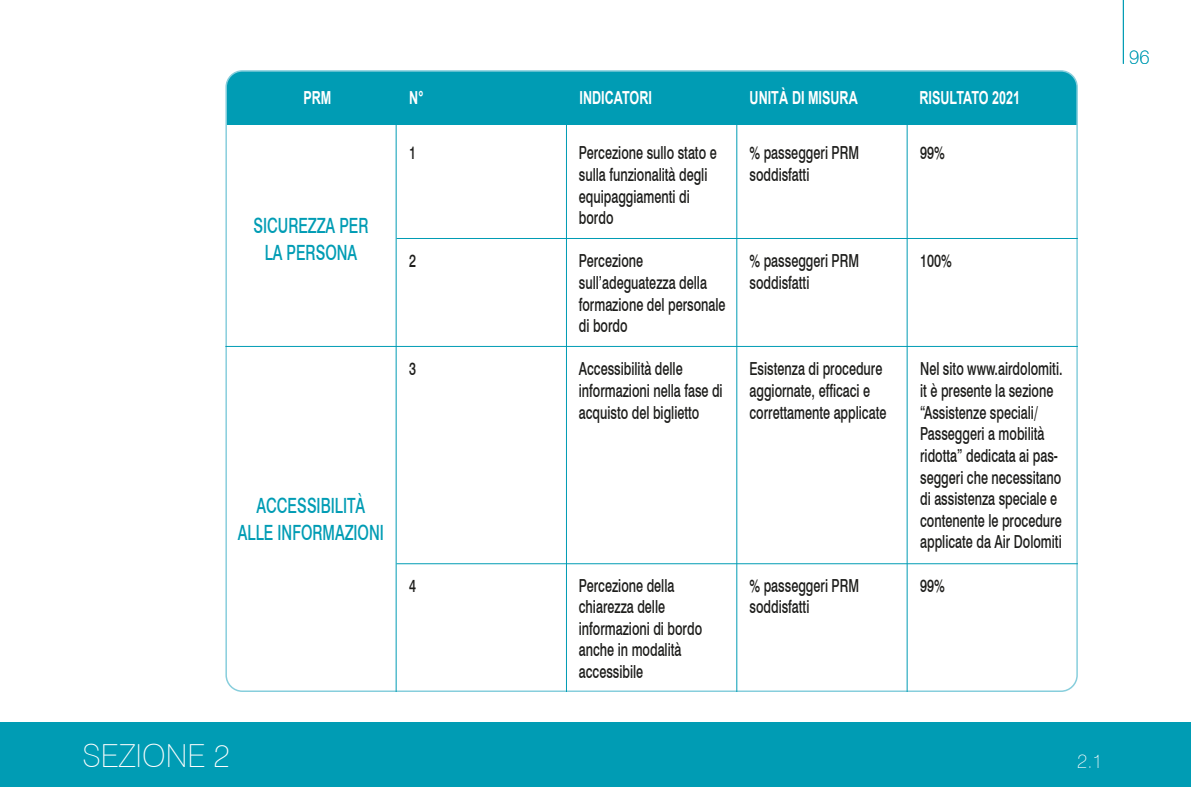
<style>
.page{position:relative;width:1191px;height:787px;background:#fff}
.page>*{position:absolute;margin:0;border:0;box-sizing:border-box;transform-origin:0 0}
.t1{font:100 31.8px "Swiss 721 BT";color:#fff}
.t2{font:500 21px/27px "Swiss 721 BT";color:#009cb4;text-align:center;scale:.7 1}
.t3{font:100 19.65px "Swiss 721 BT";color:#fff}
.t4{font:100 19.65px "Swiss 721 BT";color:#009cb4}
.t5{font:500 18px/21.6px "Swiss 721 BT";color:#1d1d1b;scale:.7 1}
.t6{font:700 18px "Arial";color:#fff;scale:.7 1}
</style>
<div class="page">
<hr style="left:1123px;top:0;width:1px;height:64px;background:#009cb4">
<div style="left:0;top:722px;width:1191px;height:65px;background:#009cb4"></div>
<div style="left:226px;top:71px;width:851px;height:54px;background:#009cb4"></div>
<hr style="left:396px;top:238px;width:681px;height:1px;background:#009cb4">
<hr style="left:225px;top:346px;width:852px;height:1px;background:#009cb4">
<hr style="left:396px;top:563px;width:681px;height:1px;background:#009cb4">
<hr style="left:396px;top:100px;width:1px;height:592px;background:#009cb4">
<hr style="left:566px;top:105px;width:1px;height:587px;background:#009cb4">
<hr style="left:736px;top:105px;width:1px;height:587px;background:#009cb4">
<hr style="left:906px;top:119px;width:1px;height:573px;background:#009cb4">
<p class="t6" style="left:749px;top:85px;width:156px">UNITÀ DI MISURA</p>
<p class="t6" style="left:303px;top:85px;width:41px">PRM</p>
<p class="t6" style="left:409px;top:85px;width:22px">N°</p>
<p class="t6" style="left:579px;top:85px;width:105px">INDICATORI</p>
<p class="t6" style="left:919px;top:85px;width:145px">RISULTATO 2021</p>
<p class="t2" style="left:253px;top:212px;width:166px">SICUREZZA PER<br>LA PERSONA</p>
<p class="t5" style="left:409px;top:142px;width:12px">1</p>
<p class="t5" style="left:409px;top:250px;width:12px">2</p>
<p class="t5" style="left:409px;top:358px;width:12px">3</p>
<p class="t2" style="left:238px;top:492px;width:210px">ACCESSIBILITÀ<br>ALLE INFORMAZIONI</p>
<p class="t5" style="left:409px;top:574px;width:12px">4</p>
<p class="t5" style="left:579px;top:142px;width:198px">Percezione sullo stato e sulla funzionalità degli equipaggiamenti di bordo</p>
<p class="t5" style="left:579px;top:250px;width:211px">Percezione sull’adeguatezza della formazione del personale di bordo</p>
<p class="t5" style="left:579px;top:358px;width:207px">Accessibilità delle informazioni nella fase di acquisto del biglietto</p>
<p class="t5" style="left:749px;top:142px;width:158px">% passeggeri PRM soddisfatti</p>
<p class="t5" style="left:749px;top:250px;width:158px">% passeggeri PRM soddisfatti</p>
<p class="t5" style="left:749px;top:358px;width:197px">Esistenza di procedure aggiornate, efficaci e correttamente applicate</p>
<p class="t5" style="left:579px;top:574px;width:178px">Percezione della chiarezza delle informazioni di bordo anche in modalità accessibile</p>
<p class="t5" style="left:749px;top:574px;width:158px">% passeggeri PRM soddisfatti</p>
<p class="t5" style="left:920px;top:142px;width:37px">99%</p>
<p class="t5" style="left:920px;top:250px;width:47px">100%</p>
<p class="t5" style="left:920px;top:358px;width:205px">Nel sito www.airdolomiti. it è presente la sezione “Assistenze speciali/<br>Passeggeri a mobilità ridotta” dedicata ai pas&shy;seggeri che necessitano di assistenza speciale e contenente le procedure applicate da Air Dolomiti</p>
<p class="t5" style="left:920px;top:574px;width:37px">99%</p>
<h1 class="t1" style="left:82px;top:736px;width:149px">SEZIONE 2</h1>
<h1 class="t1" style="left:214px;top:736px;width:18px">1</h1>
<p class="t3" style="left:1077px;top:748px;width:27px">2.1</p>
<p class="t4" style="left:1129px;top:45px;width:22px">96</p>
</div>
